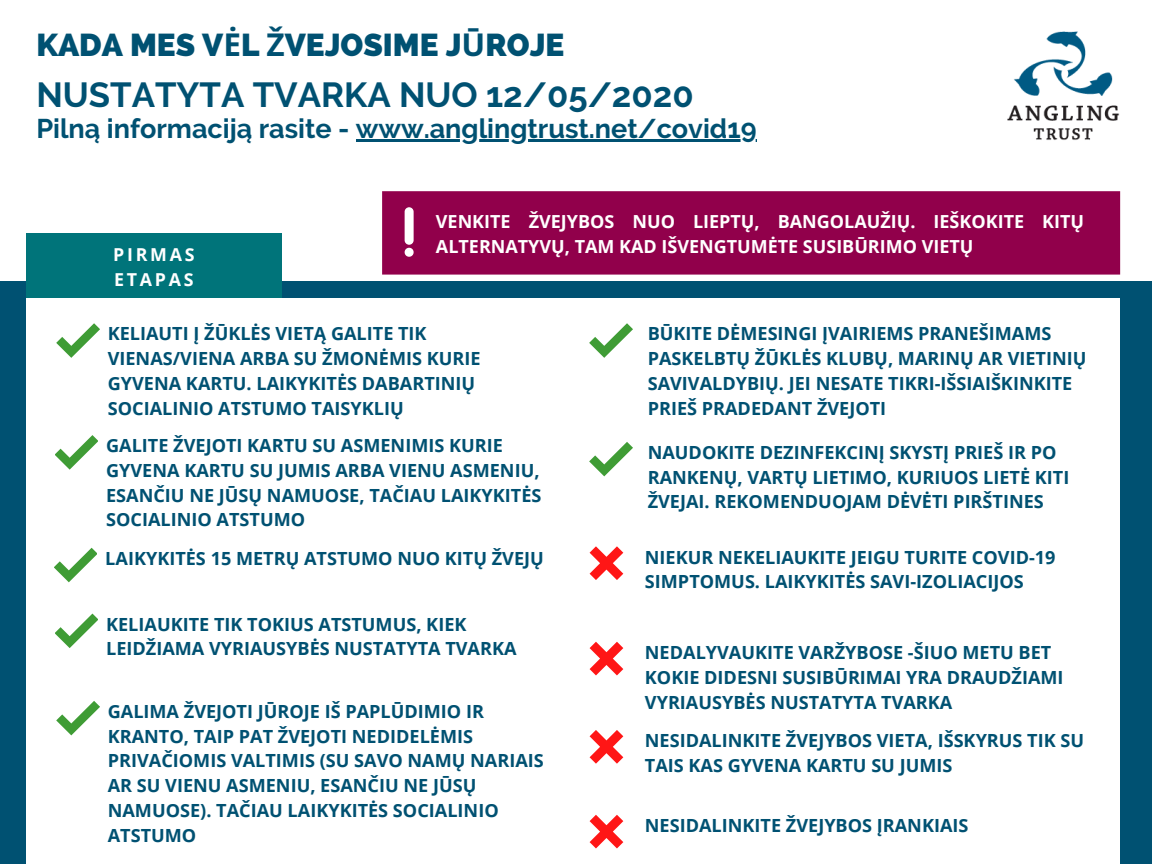
<style>
.page{position:relative;width:1152px;height:864px;background:#fff}
.page>*{position:absolute;margin:0;border:0;box-sizing:border-box;transform-origin:0 0}
.t1{font:700 34.8px "Raleway";color:#005172}
.t2{font:800 31.5px "Raleway";color:#005172}
.t3{font:700 27px "Raleway";color:#005172}
.t4{font:700 18.15px/24.8px "Open Sans";color:#005172}
.t5{font:700 18px/24.8px "Open Sans";color:#fff}
.t6{font:700 17.85px/24.8px "Open Sans";letter-spacing:.155em;color:#fff}
.s1{font-family:"Noto Sans";font-weight:700}
</style>
<div class="page">
<div style="left:0;top:281px;width:1152px;height:583px;background:#005172"></div>
<div style="left:26px;top:234px;width:256px;height:64px;background:#00747a"></div>
<img style="left:1007px;top:31px;width:113px;height:109px">
<div style="left:26px;top:298px;width:1094px;height:566px;background:#fff"></div>
<svg style="left:55px;top:435px;width:43px;height:35px"></svg>
<svg style="left:54px;top:548px;width:43px;height:34px"></svg>
<svg style="left:590px;top:546px;width:33px;height:34px"></svg>
<svg style="left:590px;top:642px;width:33px;height:33px"></svg>
<svg style="left:590px;top:730px;width:33px;height:34px"></svg>
<svg style="left:590px;top:815px;width:33px;height:33px"></svg>
<svg style="left:57px;top:323px;width:42px;height:35px"></svg>
<svg style="left:55px;top:614px;width:43px;height:34px"></svg>
<svg style="left:57px;top:701px;width:42px;height:34px"></svg>
<svg style="left:590px;top:323px;width:42px;height:35px"></svg>
<svg style="left:590px;top:442px;width:42px;height:34px"></svg>
<div style="left:382px;top:191px;width:738px;height:84px;background:#91004b"></div>
<svg style="left:405px;top:248px;width:9px;height:9px"></svg>
<div style="left:405px;top:207px;width:9px;height:38px;background:#fff;border-radius:4px"></div>
<hr style="left:356px;top:140px;width:401px;height:2px;background:#005172">
<h2 class="t2" style="left:36px;top:26px;width:530px">KADA MES V<span class="s1">Ė</span>L <span class="s1">Ž</span>VEJOSIME J<span class="s1">Ū</span>ROJE</h2>
<h1 class="t1" style="left:36px;top:74px;width:659px">NUSTATYTA TVARKA NUO 12/05/2020</h1>
<h3 class="t3" style="left:36px;top:112px;width:722px">Pilną informaciją rasite - www.anglingtrust.net/covid19</h3>
<p class="t6" style="left:113px;top:242px;width:83px">PIRMAS<br>ETAPAS</p>
<p class="t5" style="left:436px;top:209px;width:650px">VENKITE ŽVEJYBOS NUO LIEPTŲ, BANGOLAUŽIŲ. IEŠKOKITE KITŲ<br>ALTERNATYVŲ, TAM KAD IŠVENGTUMĖTE SUSIBŪRIMO VIETŲ</p>
<p class="t4" style="left:108px;top:321px;width:374px">KELIAUTI Į ŽŪKLĖS VIETĄ GALITE TIK VIENAS/VIENA ARBA SU ŽMONĖMIS KURIE GYVENA KARTU. LAIKYKITĖS DABARTINIŲ SOCIALINIO ATSTUMO TAISYKLIŲ</p>
<p class="t4" style="left:648px;top:321px;width:440px">BŪKITE DĖMESINGI ĮVAIRIEMS PRANEŠIMAMS PASKELBTŲ ŽŪKLĖS KLUBŲ, MARINŲ AR VIETINIŲ SAVIVALDYBIŲ. JEI NESATE TIKRI-IŠSIAIŠKINKITE PRIEŠ PRADEDANT ŽVEJOTI</p>
<p class="t4" style="left:648px;top:440px;width:423px">NAUDOKITE DEZINFEKCINĮ SKYSTĮ PRIEŠ IR PO<br>RANKENŲ, VARTŲ LIETIMO, KURIUOS LIETĖ KITI<br>ŽVEJAI. REKOMENDUOJAM DĖVĖTI PIRŠTINES</p>
<p class="t4" style="left:106px;top:433px;width:437px">GALITE ŽVEJOTI KARTU SU ASMENIMIS KURIE GYVENA KARTU SU JUMIS ARBA VIENU ASMENIU, ESANČIU NE JŪSŲ NAMUOSE, TAČIAU LAIKYKITĖS SOCIALINIO ATSTUMO</p>
<p class="t4" style="left:105px;top:545px;width:440px">LAIKYKITĖS 15 METRŲ ATSTUMO NUO KITŲ ŽVEJŲ</p>
<p class="t4" style="left:645px;top:544px;width:412px">NIEKUR NEKELIAUKITE JEIGU TURITE COVID-19<br>SIMPTOMUS. LAIKYKITĖS SAVI-IZOLIACIJOS</p>
<p class="t4" style="left:106px;top:611px;width:412px">KELIAUKITE TIK TOKIUS ATSTUMUS, KIEK<br>LEIDŽIAMA VYRIAUSYBĖS NUSTATYTA TVARKA</p>
<p class="t4" style="left:108px;top:699px;width:438px">GALIMA ŽVEJOTI JŪROJE IŠ PAPLŪDIMIO IR KRANTO, TAIP PAT ŽVEJOTI NEDIDELĖMIS PRIVAČIOMIS VALTIMIS (SU SAVO NAMŲ NARIAIS AR SU VIENU ASMENIU, ESANČIU NE JŪSŲ NAMUOSE). TAČIAU LAIKYKITĖS SOCIALINIO ATSTUMO</p>
<p class="t4" style="left:645px;top:640px;width:420px">NEDALYVAUKITE VARŽYBOSE -ŠIUO METU BET<br>KOKIE DIDESNI SUSIBŪRIMAI YRA DRAUDŽIAMI<br>VYRIAUSYBĖS NUSTATYTA TVARKA</p>
<p class="t4" style="left:645px;top:728px;width:441px">NESIDALINKITE ŽVEJYBOS VIETA, IŠSKYRUS TIK SU<br>TAIS KAS GYVENA KARTU SU JUMIS</p>
<p class="t4" style="left:645px;top:813px;width:325px">NESIDALINKITE ŽVEJYBOS ĮRANKIAIS</p>
</div>
